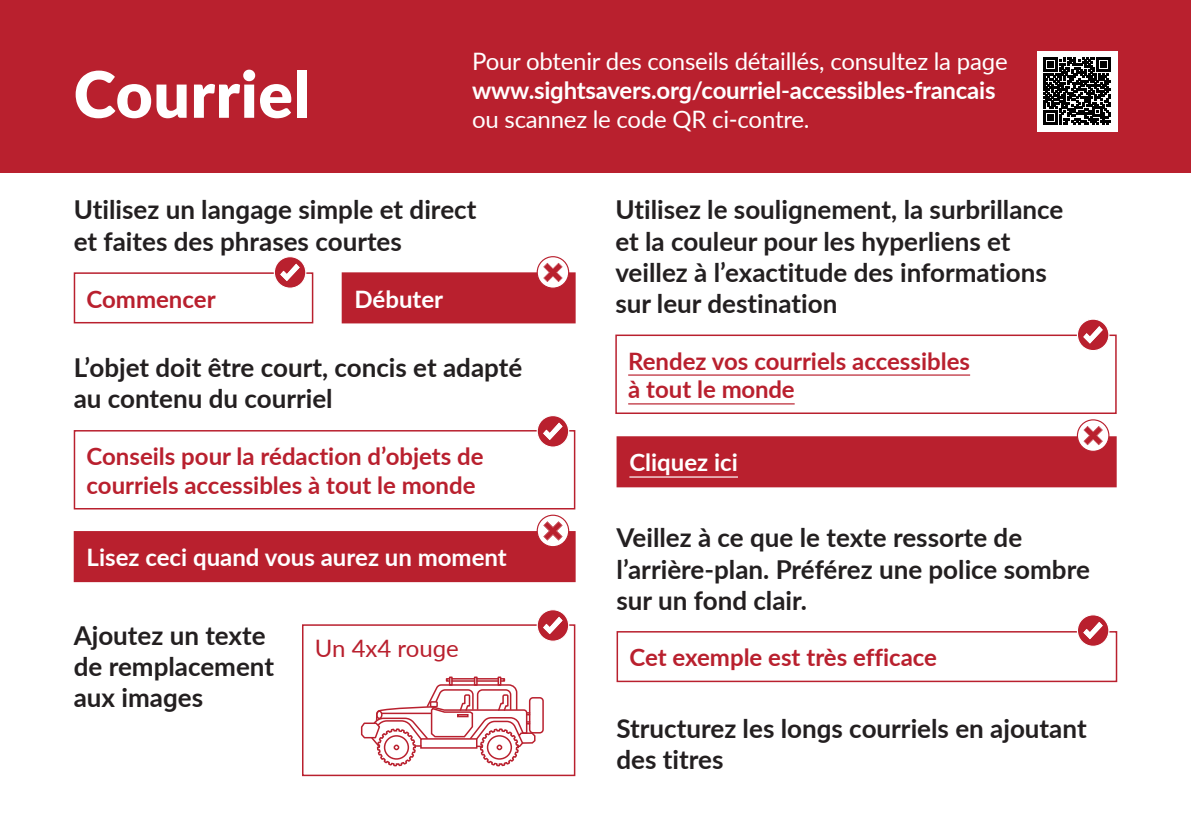
<style>
.page{position:relative;width:1191px;height:840px;background:#fff}
.page>*{position:absolute;margin:0;border:0;box-sizing:border-box;transform-origin:0 0}
.t1{font:900 64px "Lato";letter-spacing:.01em;color:#fff}
.H3_-_Bold_13{font:700 26px/31.2px "Lato";color:#231f20}
.P_-_Bold_examples{font:700 24px/28.8px "Lato";color:#b9202e}
.t2{font:24px/28.8px "Lato";letter-spacing:-.01em;color:#fff}
.P_-_12pt_White{font:700 24px "Lato";color:#fff}
.P_-_Regular_12{font:24px "Lato";color:#b9202e}
.s1{font-weight:700}
</style>
<div class="page">
<div style="left:0;top:0;width:1191px;height:172px;background:#b9202e"></div>
<div style="left:529px;top:696px;width:15px;height:37px;border:2px solid #b9202e;border-radius:3px"></div>
<svg style="left:360px;top:676px;width:176px;height:90px"></svg>
<div style="left:617px;top:437px;width:499px;height:49px;background:#b9202e"></div>
<hr style="left:629px;top:476px;width:109px;height:1px;background:#fff">
<div style="left:616px;top:436px;width:500px;height:51px;border:2px solid #b9202e"></div>
<div style="left:74px;top:531px;width:501px;height:50px;background:#b9202e"></div>
<div style="left:74px;top:530px;width:501px;height:51px;border:2px solid #b9202e"></div>
<div style="left:342px;top:273px;width:233px;height:49px;background:#b9202e"></div>
<div style="left:342px;top:272px;width:233px;height:51px;border:2px solid #b9202e"></div>
<div style="left:74px;top:272px;width:239px;height:51px;border:2px solid #b9202e"></div>
<div style="left:616px;top:630px;width:501px;height:51px;border:2px solid #b9202e"></div>
<div style="left:302px;top:624px;width:273px;height:151px;border:2px solid #b9202e"></div>
<div style="left:74px;top:430px;width:501px;height:79px;border:2px solid #b9202e"></div>
<hr style="left:628px;top:374px;width:342px;height:1px;background:#b9202e">
<hr style="left:628px;top:403px;width:166px;height:1px;background:#b9202e">
<div style="left:615px;top:334px;width:501px;height:80px;border:2px solid #b9202e"></div>
<svg style="left:537px;top:256px;width:31px;height:32px"></svg>
<div style="left:536px;top:256px;width:33px;height:32px;border:1px solid #b9202e;border-radius:50%"></div>
<svg style="left:543px;top:263px;width:19px;height:19px"></svg>
<svg style="left:273px;top:257px;width:34px;height:31px"></svg>
<svg style="left:536px;top:416px;width:34px;height:31px"></svg>
<div style="left:537px;top:515px;width:31px;height:31px;background:#fff;border-radius:50%"></div>
<div style="left:536px;top:514px;width:33px;height:33px;border:1px solid #b9202e;border-radius:50%"></div>
<svg style="left:543px;top:521px;width:19px;height:19px"></svg>
<svg style="left:536px;top:610px;width:34px;height:31px"></svg>
<svg style="left:1076px;top:319px;width:34px;height:31px"></svg>
<svg style="left:1077px;top:419px;width:31px;height:32px"></svg>
<div style="left:1076px;top:419px;width:33px;height:32px;border:1px solid #b9202e;border-radius:50%"></div>
<svg style="left:1083px;top:426px;width:19px;height:19px"></svg>
<svg style="left:1076px;top:615px;width:34px;height:31px"></svg>
<div style="left:1036px;top:51px;width:81px;height:80px;background:#fff"></div>
<svg style="left:1043px;top:58px;width:67px;height:67px"></svg>
<h2 class="t1" style="left:74px;top:46px;width:238px">Courriel</h2>
<p class="t2" style="left:472px;top:46px;width:537px">Pour obtenir des conseils détaillés, consultez la page <span class="s1">www.sightsavers.org/courriel-accessibles-francais </span>ou scannez le code QR ci-contre.</p>
<p class="H3_-_Bold_13" style="left:74px;top:193px;width:404px">Utilisez un langage simple et direct et faites des phrases courtes</p>
<p class="H3_-_Bold_13" style="left:615px;top:193px;width:450px">Utilisez le soulignement, la surbrillance et la couleur pour les hyperliens et veillez à l’exactitude des informations sur leur destination</p>
<p class="P_-_Bold_examples" style="left:87px;top:283px;width:131px">Commencer</p>
<p class="P_-_12pt_White" style="left:354px;top:281px;width:90px">Débuter</p>
<p class="H3_-_Bold_13" style="left:74px;top:350px;width:450px">L’objet doit être court, concis et adapté au contenu du courriel</p>
<p class="P_-_Bold_examples" style="left:87px;top:440px;width:398px">Conseils pour la rédaction d’objets de courriels accessibles à tout le monde</p>
<p class="P_-_12pt_White" style="left:87px;top:539px;width:422px">Lisez ceci quand vous aurez un moment</p>
<p class="H3_-_Bold_13" style="left:74px;top:618px;width:202px">Ajoutez un texte de remplacement aux images</p>
<p class="P_-_Regular_12" style="left:315px;top:630px;width:146px">Un 4x4 rouge</p>
<p class="P_-_Bold_examples" style="left:628px;top:345px;width:343px">Rendez vos courriels accessibles à tout le monde</p>
<p class="P_-_12pt_White" style="left:629px;top:445px;width:110px">Cliquez ici</p>
<p class="H3_-_Bold_13" style="left:616px;top:521px;width:475px">Veillez à ce que le texte ressorte de l’arrière-plan. Préférez une police sombre sur un fond clair.</p>
<p class="P_-_Bold_examples" style="left:629px;top:641px;width:309px">Cet exemple est très efficace</p>
<p class="H3_-_Bold_13" style="left:616px;top:710px;width:471px">Structurez les longs courriels en ajoutant des titres</p>
</div>
